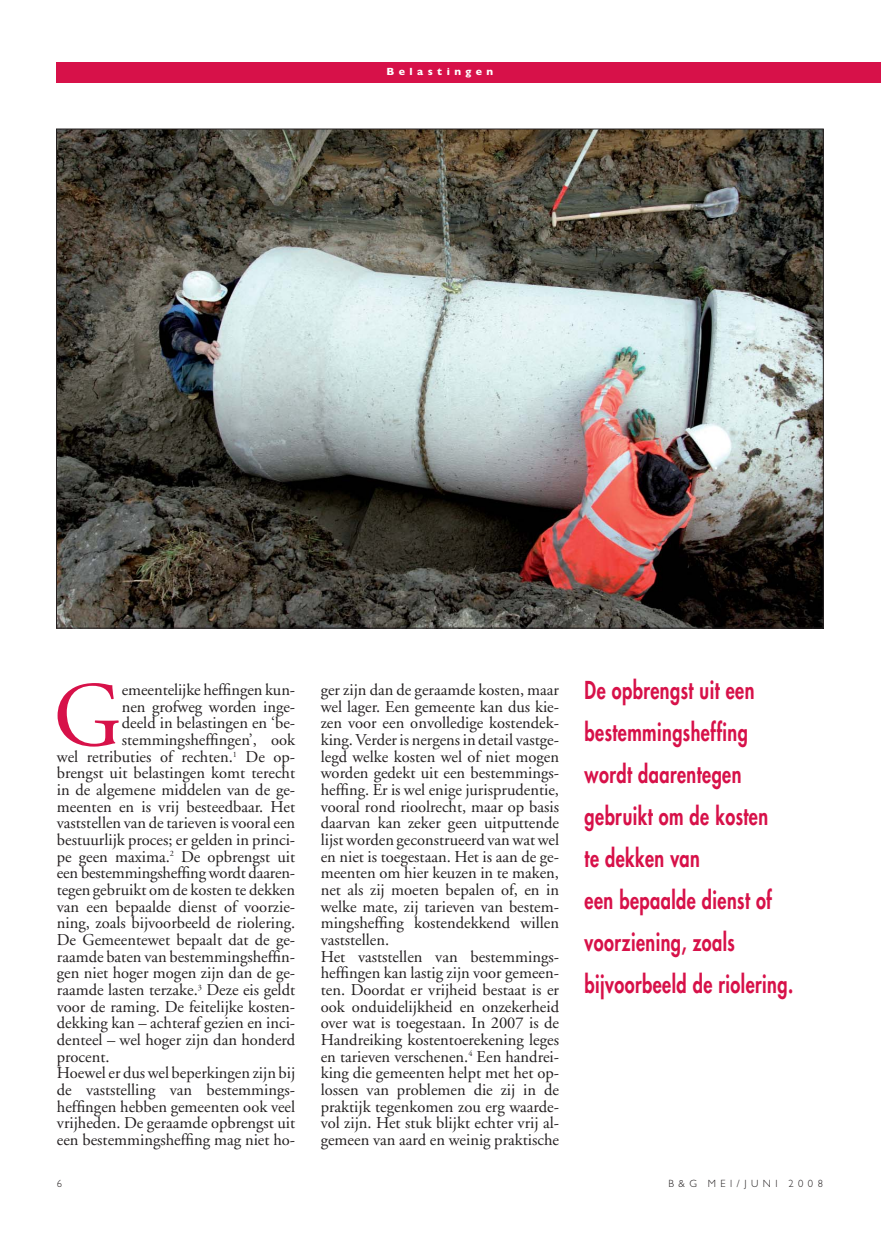
<style>
.page{position:relative;width:881px;height:1251px;background:#fff}
.page>*{position:absolute;margin:0;border:0;box-sizing:border-box;transform-origin:0 0}
.t1{font:91.8px "Adobe Garamond";color:#d71149}
.t2{font:800 24px/42px "Futura";letter-spacing:.025em;color:#d71149;scale:.75 1}
.t3{font:16.5px/16.6px "Adobe Garamond";color:#231f20}
.t4{font:300 10.5px "Gill Sans";letter-spacing:.425em;color:#231f20}
.t5{font:700 10.5px "Gill Sans";letter-spacing:.425em;color:#fff}
</style>
<div class="page">
<div style="left:57px;top:62px;width:823px;height:20px;background:#d71149"></div>
<img style="left:58px;top:131px;width:763px;height:495px">
<p class="t5" style="left:386px;top:68px;width:108px">Belastingen</p>
<h1 class="t1" style="left:53px;top:678px;width:70px">G</h1>
<p class="t3" style="left:122px;top:683px;width:175px">emeentelijke heffingen kun-</p>
<p class="t3" style="left:122px;top:699px;width:175px">nen grofweg worden inge-</p>
<p class="t3" style="left:122px;top:716px;width:175px">deeld in belastingen en ‘be-</p>
<p class="t3" style="left:122px;top:733px;width:175px">stemmingsheffingen’, ook</p>
<p class="t3" style="left:57px;top:749px;width:240px">wel retributies of rechten.<sup>1</sup> De op-</p>
<p class="t3" style="left:57px;top:766px;width:240px">brengst uit belastingen komt terecht</p>
<p class="t3" style="left:57px;top:783px;width:240px">in de algemene middelen van de ge-</p>
<p class="t3" style="left:57px;top:799px;width:240px">meenten en is vrij besteedbaar. Het</p>
<p class="t3" style="left:57px;top:816px;width:240px">vaststellen van de tarieven is vooral een</p>
<p class="t3" style="left:57px;top:832px;width:240px">bestuurlijk proces; er gelden in princi-</p>
<p class="t3" style="left:57px;top:849px;width:240px">pe geen maxima.<sup>2</sup> De opbrengst uit</p>
<p class="t3" style="left:57px;top:866px;width:240px">een bestemmingsheffing wordt daaren-</p>
<p class="t3" style="left:57px;top:882px;width:240px">tegen gebruikt om de kosten te dekken</p>
<p class="t3" style="left:57px;top:899px;width:240px">van een bepaalde dienst of voorzie-</p>
<p class="t3" style="left:57px;top:916px;width:240px">ning, zoals bijvoorbeeld de riolering.</p>
<p class="t3" style="left:57px;top:932px;width:240px">De Gemeentewet bepaalt dat de ge-</p>
<p class="t3" style="left:57px;top:949px;width:240px">raamde baten van bestemmingsheffin-</p>
<p class="t3" style="left:57px;top:966px;width:240px">gen niet hoger mogen zijn dan de ge-</p>
<p class="t3" style="left:57px;top:982px;width:240px">raamde lasten terzake.<sup>3</sup> Deze eis geldt</p>
<p class="t3" style="left:57px;top:999px;width:240px">voor de raming. De feitelijke kosten-</p>
<p class="t3" style="left:57px;top:1016px;width:240px">dekking kan – achteraf gezien en inci-</p>
<p class="t3" style="left:57px;top:1032px;width:240px">denteel – wel hoger zijn dan honderd</p>
<p class="t3" style="left:57px;top:1049px;width:54px">procent.</p>
<p class="t3" style="left:57px;top:1066px;width:240px">Hoewel er dus wel beperkingen zijn bij</p>
<p class="t3" style="left:57px;top:1082px;width:240px">de vaststelling van bestemmings-</p>
<p class="t3" style="left:57px;top:1099px;width:240px">heffingen hebben gemeenten ook veel</p>
<p class="t3" style="left:57px;top:1116px;width:240px">vrijheden. De geraamde opbrengst uit</p>
<p class="t3" style="left:57px;top:1132px;width:240px">een bestemmingsheffing mag niet ho-</p>
<p class="t4" style="left:57px;top:1179px;width:7px">6</p>
<p class="t3" style="left:320px;top:683px;width:240px">ger zijn dan de geraamde kosten, maar wel lager. Een gemeente kan dus kie&shy;zen voor een onvolledige kostendek&shy;king. Verder is nergens in detail vastge&shy;legd welke kosten wel of niet mogen worden gedekt uit een bestemmings&shy;heffing. Er is wel enige jurisprudentie, vooral rond rioolrecht, maar op basis daarvan kan zeker geen uitputtende lijst worden geconstrueerd van wat wel en niet is toegestaan. Het is aan de ge&shy;meenten om hier keuzen in te maken, net als zij moeten bepalen of, en in welke mate, zij tarieven van bestem&shy;mingsheffing kostendekkend willen vaststellen.<br>Het vaststellen van bestemmings&shy;heffingen kan lastig zijn voor gemeen&shy;ten. Doordat er vrijheid bestaat is er ook onduidelijkheid en onzekerheid over wat is toegestaan. In 2007 is de Handreiking kostentoerekening leges en tarieven verschenen.<sup>4</sup> Een handrei&shy;king die gemeenten helpt met het op&shy;lossen van problemen die zij in de praktijk tegenkomen zou erg waarde&shy;vol zijn. Het stuk blijkt echter vrij al&shy;gemeen van aard en weinig praktische</p>
<h2 class="t2" style="left:584px;top:670px;width:279px">De opbrengst uit een bestemmingsheffing wordt daarentegen gebruikt om de kosten<br>te dekken van<br>een bepaalde dienst of voorziening, zoals bijvoorbeeld de riolering.</h2>
<p class="t4" style="left:668px;top:1179px;width:156px">B&amp;G MEI/JUNI 2008</p>
</div>
